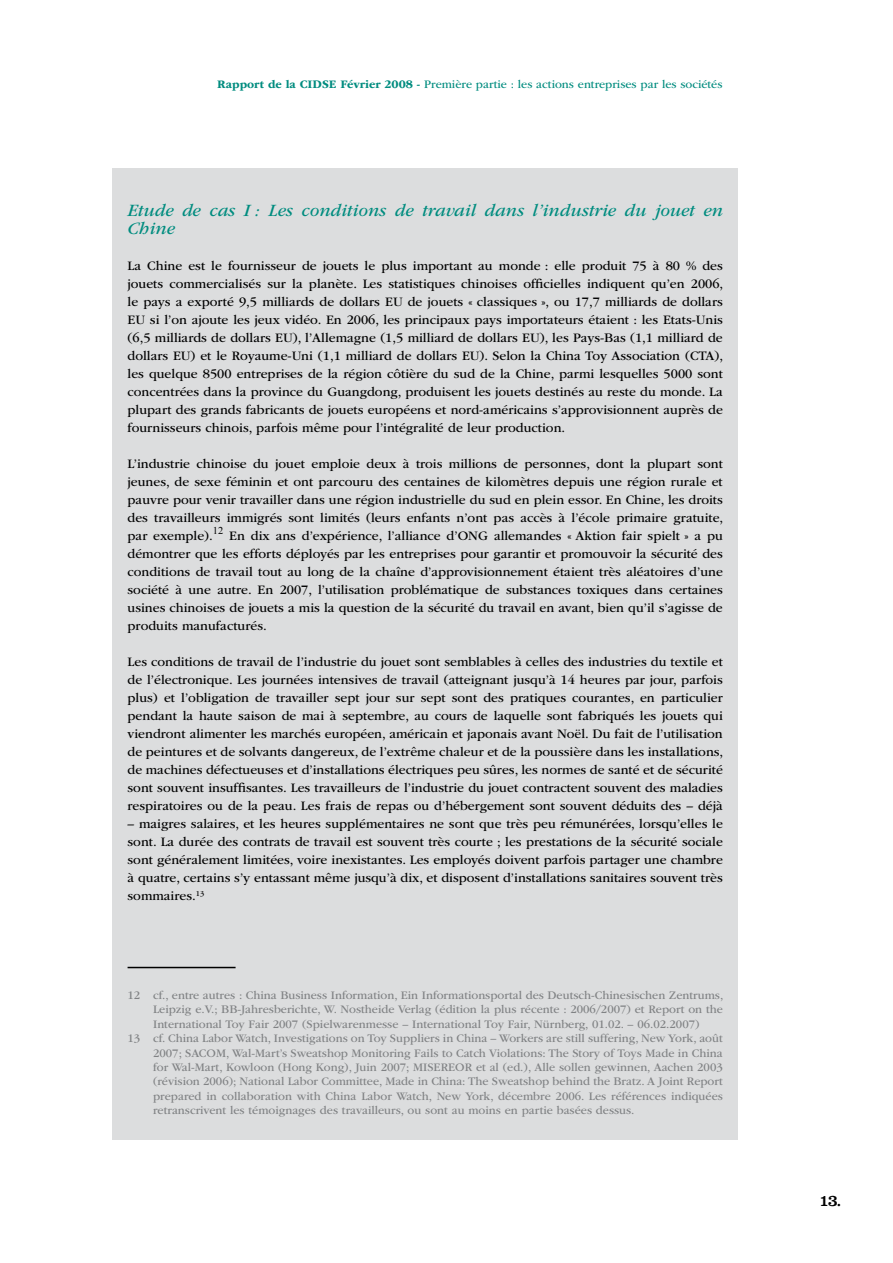
<style>
.page{position:relative;width:893px;height:1263px;background:#fff}
.page>*{position:absolute;margin:0;border:0;box-sizing:border-box;transform-origin:0 0}
.t1{font:italic 18px/18px "ITC Garamond Std";color:#008c7f}
.t2{font:16.5px "Clarendon LT Std";color:#000}
.t3{font:13.5px/18px "ITC Garamond Std";color:#000;text-align:justify}
.t4{font:12px "ITC Garamond Std";color:#808284}
.t5{font:12px "ITC Garamond Std";color:#008c7f}
.s1{font-weight:700}
</style>
<div class="page">
<div style="left:113px;top:168px;width:625px;height:971px;background:#dcddde"></div>
<hr style="left:128px;top:967px;width:108px;height:1px;background:#000">
<p class="t5" style="left:217px;top:78px;width:507px"><span class="s1">Rapport de la CIDSE Février 2008 -</span> Première partie : les actions entreprises par les sociétés</p>
<h1 class="t1" style="left:128px;top:201px;width:597px">Etude de cas I : Les conditions de travail dans l’industrie du jouet en<br>Chine</h1>
<p class="t3" style="left:128px;top:257px;width:597px">La Chine est le fournisseur de jouets le plus important au monde : elle produit 75 à 80 % des jouets commercialisés sur la planète. Les statistiques chinoises officielles indiquent qu’en 2006, le pays a exporté 9,5 milliards de dollars EU de jouets « classiques », ou 17,7 milliards de dollars EU si l’on ajoute les jeux vidéo. En 2006, les principaux pays importateurs étaient : les Etats-Unis (6,5 milliards de dollars EU), l’Allemagne (1,5 milliard de dollars EU), les Pays-Bas (1,1 milliard de dollars EU) et le Royaume-Uni (1,1 milliard de dollars EU). Selon la China Toy Association (CTA), les quelque 8500 entreprises de la région côtière du sud de la Chine, parmi lesquelles 5000 sont concentrées dans la province du Guangdong, produisent les jouets destinés au reste du monde. La plupart des grands fabricants de jouets européens et nord-américains s’approvisionnent auprès de fournisseurs chinois, parfois même pour l’intégralité de leur production.</p>
<p class="t3" style="left:128px;top:455px;width:597px">L’industrie chinoise du jouet emploie deux à trois millions de personnes, dont la plupart sont jeunes, de sexe féminin et ont parcouru des centaines de kilomètres depuis une région rurale et pauvre pour venir travailler dans une région industrielle du sud en plein essor. En Chine, les droits des travailleurs immigrés sont limités (leurs enfants n’ont pas accès à l’école primaire gratuite, par exemple).<sup>12</sup> En dix ans d’expérience, l’alliance d’ONG allemandes « Aktion fair spielt » a pu démontrer que les efforts déployés par les entreprises pour garantir et promouvoir la sécurité des conditions de travail tout au long de la chaîne d’approvisionnement étaient très aléatoires d’une société à une autre. En 2007, l’utilisation problématique de substances toxiques dans certaines usines chinoises de jouets a mis la question de la sécurité du travail en avant, bien qu’il s’agisse de produits manufacturés.</p>
<p class="t3" style="left:128px;top:653px;width:597px">Les conditions de travail de l’industrie du jouet sont semblables à celles des industries du textile et de l’électronique. Les journées intensives de travail (atteignant jusqu’à 14 heures par jour, parfois plus) et l’obligation de travailler sept jour sur sept sont des pratiques courantes, en particulier pendant la haute saison de mai à septembre, au cours de laquelle sont fabriqués les jouets qui viendront alimenter les marchés européen, américain et japonais avant Noël. Du fait de l’utilisation de peintures et de solvants dangereux, de l’extrême chaleur et de la poussière dans les installations, de machines défectueuses et d’installations électriques peu sûres, les normes de santé et de sécurité sont souvent insuffisantes. Les travailleurs de l’industrie du jouet contractent souvent des maladies respiratoires ou de la peau. Les frais de repas ou d’hébergement sont souvent déduits des – déjà</p>
<p class="t3" style="left:128px;top:815px;width:597px">– maigres salaires, et les heures supplémentaires ne sont que très peu rémunérées, lorsqu’elles le sont. La durée des contrats de travail est souvent très courte ; les prestations de la sécurité sociale sont généralement limitées, voire inexistantes. Les employés doivent parfois partager une chambre à quatre, certains s’y entassant même jusqu’à dix, et disposent d’installations sanitaires souvent très sommaires.<sup>13</sup></p>
<p class="t4" style="left:128px;top:988px;width:597px">12 cf., entre autres : China Business Information, Ein Informationsportal des Deutsch-Chinesischen Zentrums,</p>
<p class="t4" style="left:153px;top:1003px;width:571px">Leipzig e.V.; BB-Jahresberichte, W. Nostheide Verlag (édition la plus récente : 2006/2007) et Report on the</p>
<p class="t4" style="left:153px;top:1017px;width:548px">International Toy Fair 2007 (Spielwarenmesse – International Toy Fair, Nürnberg, 01.02. – 06.02.2007)</p>
<p class="t4" style="left:128px;top:1032px;width:597px">13 cf. China Labor Watch, Investigations on Toy Suppliers in China – Workers are still suffering, New York, août</p>
<p class="t4" style="left:153px;top:1046px;width:571px">2007; SACOM, Wal-Mart’s Sweatshop Monitoring Fails to Catch Violations: The Story of Toys Made in China</p>
<p class="t4" style="left:153px;top:1060px;width:571px">for Wal-Mart, Kowloon (Hong Kong), Juin 2007; MISEREOR et al (ed.), Alle sollen gewinnen, Aachen 2003</p>
<p class="t4" style="left:153px;top:1075px;width:571px">(révision 2006); National Labor Committee, Made in China: The Sweatshop behind the Bratz. A Joint Report</p>
<p class="t4" style="left:153px;top:1089px;width:571px">prepared in collaboration with China Labor Watch, New York, décembre 2006. Les références indiquées</p>
<p class="t4" style="left:153px;top:1104px;width:483px">retranscrivent les témoignages des travailleurs, ou sont au moins en partie basées dessus.</p>
<p class="t2" style="left:819px;top:1191px;width:24px">13.</p>
</div>
